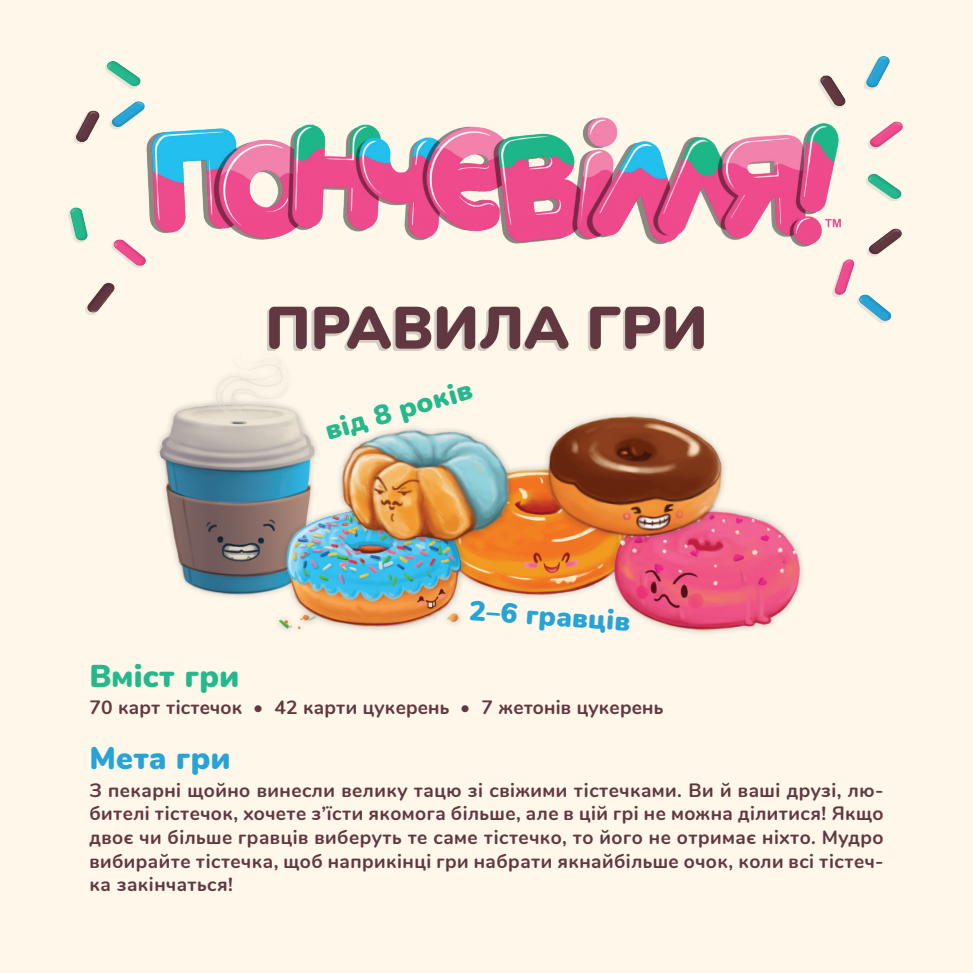
<style>
.page{position:relative;width:973px;height:973px;background:#fff}
.page>*{position:absolute;margin:0;border:0;box-sizing:border-box;transform-origin:0 0}
.t1{font:900 59.5px "Nunito";color:#613840}
.t2{font:900 31.5px "Nunito";letter-spacing:.01em;color:#25b88c}
.t3{font:900 31.5px "Nunito";letter-spacing:.01em;color:#26a4d5}
.t4{font:900 28px "Nunito";color:#26a4d5}
.t5{font:900 28px "Nunito";color:#25b88c}
.COPY{font:700 19.25px/23.6px "Nunito";letter-spacing:.025em;color:#613840;text-align:justify}
</style>
<div class="page">
<div style="left:0;top:0;width:972px;height:972px;background:#fef7ea"></div>
<div style="left:267px;top:308px;width:434px;height:43px;background:#231f20;opacity:.2"></div>
<img style="left:146px;top:117px;width:695px;height:130px">
<img style="left:480px;top:555px;width:28px;height:40px">
<img style="left:626px;top:518px;width:176px;height:115px">
<div style="left:153px;top:347px;width:167px;height:253px;background:#fef7ea"></div>
<img style="left:160px;top:359px;width:154px;height:238px">
<img style="left:260px;top:457px;width:220px;height:173px">
<img style="left:508px;top:349px;width:254px;height:256px">
<img style="left:335px;top:422px;width:180px;height:133px">
<svg style="left:818px;top:75px;width:28px;height:34px"></svg>
<svg style="left:864px;top:56px;width:26px;height:34px"></svg>
<svg style="left:866px;top:173px;width:36px;height:28px"></svg>
<svg style="left:868px;top:121px;width:35px;height:29px"></svg>
<svg style="left:112px;top:232px;width:37px;height:36px"></svg>
<svg style="left:85px;top:283px;width:30px;height:32px"></svg>
<svg style="left:68px;top:207px;width:20px;height:35px"></svg>
<svg style="left:74px;top:61px;width:76px;height:85px"></svg>
<svg style="left:831px;top:220px;width:71px;height:103px"></svg>
<p class="t1" style="left:265px;top:284px;width:443px">ПРАВИЛА ГРИ</p>
<p class="t5" style="left:320px;top:410px;width:153px;rotate:-16deg">від 8 років</p>
<p class="t4" style="left:471px;top:589px;width:163px;rotate:4deg">2–6 гравців</p>
<p class="t2" style="left:89px;top:652px;width:151px">Вміст гри</p>
<p class="COPY" style="left:89px;top:694px;width:575px">70 карт тістечок • 42 карти цукерень • 7 жетонів цукерень</p>
<p class="t3" style="left:89px;top:734px;width:142px">Мета гри</p>
<p class="COPY" style="left:89px;top:776px;width:795px">З пекарні щойно винесли велику тацю зі свіжими тістечками. Ви й ваші друзі, лю&shy;бителі тістечок, хочете з’їсти якомога більше, але в цій грі не можна ділитися! Якщо двоє чи більше гравців виберуть те саме тістечко, то його не отримає ніхто. Мудро вибирайте тістечка, щоб наприкінці гри набрати якнайбільше очок, коли всі тістеч&shy;ка закінчаться!</p>
</div>
